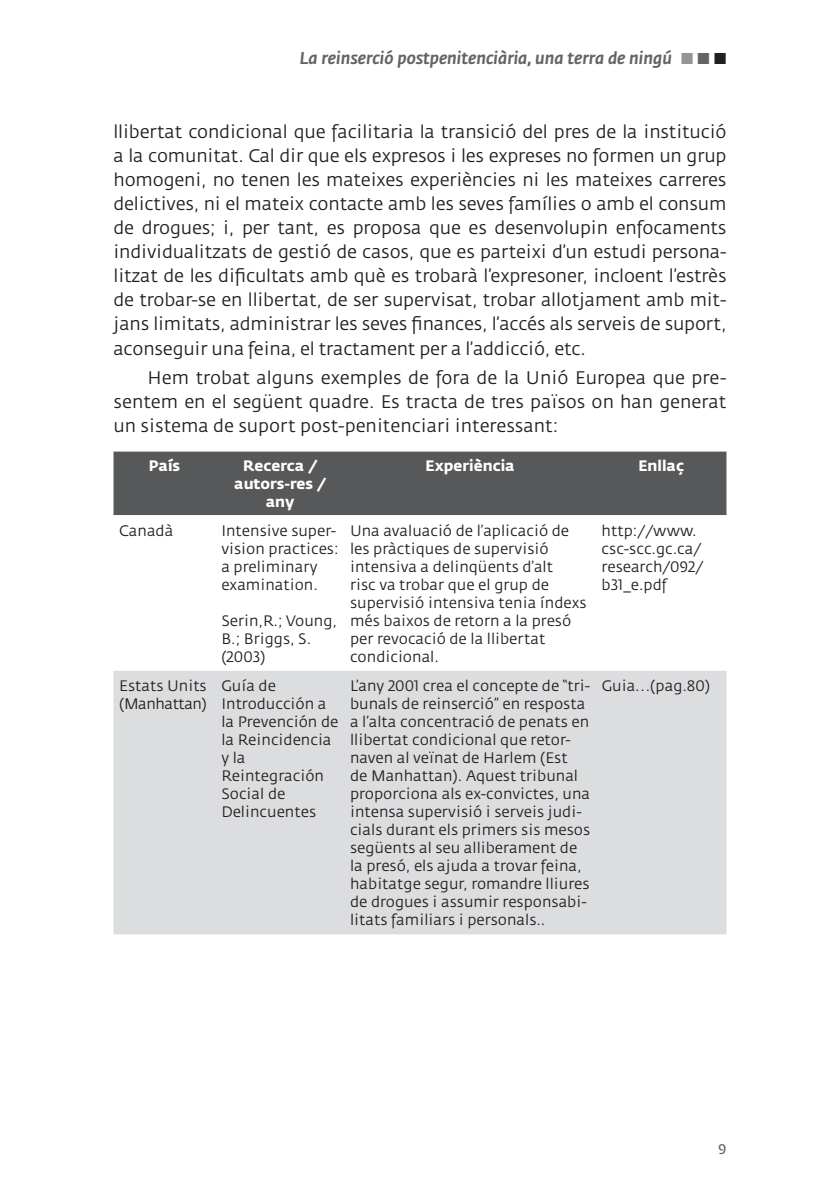
<style>
.page{position:relative;width:840px;height:1191px;background:#fff}
.page>*{position:absolute;margin:0;border:0;box-sizing:border-box;transform-origin:0 0}
.t1{font:18px/24px "Fedra Sans";letter-spacing:-.005em;color:#231f20;text-align:justify}
.t2{font:italic 500 17px "Fedra Sans";color:#636366}
.t3{font:15px/18px "Fedra Sans";color:#231f20}
.t4{font:700 15px/18px "Fedra Sans";color:#fff;text-align:center}
.t5{font:14px "Fedra Sans";color:#636366}
.s1{color:#939598}
.s2{color:#231f20}
</style>
<div class="page">
<div style="left:113px;top:451px;width:613px;height:64px;background:#57585a"></div>
<div style="left:113px;top:671px;width:613px;height:263px;background:#dcdddf"></div>
<p class="t2" style="left:300px;top:49px;width:428px">La reinserció postpenitenciària, una terra de ningú <span class="s1">■</span> ■ <span class="s2">■</span></p>
<p class="t1" style="left:113px;top:121px;width:614px">llibertat condicional que facilitaria la transició del pres de la institució a la comunitat. Cal dir que els expresos i les expreses no formen un grup homogeni, no tenen les mateixes experiències ni les mateixes carreres delictives, ni el mateix contacte amb les seves famílies o amb el consum de drogues; i, per tant, es proposa que es desenvolupin enfocaments individualitzats de gestió de casos, que es parteixi d’un estudi persona&shy;litzat de les dificultats amb què es trobarà l’expresoner, incloent l’estrès de trobar-se en llibertat, de ser supervisat, trobar allotjament amb mit&shy;jans limitats, administrar les seves finances, l’accés als serveis de suport, aconseguir una feina, el tractament per a l’addicció, etc.</p>
<p class="t1" style="left:113px;top:366px;width:614px;text-indent:34px">Hem trobat alguns exemples de fora de la Unió Europea que pre&shy;sentem en el següent quadre. Es tracta de tres països on han generat un sistema de suport post-penitenciari interessant:</p>
<p class="t4" style="left:149px;top:457px;width:33px">País</p>
<p class="t4" style="left:234px;top:457px;width:93px">Recerca / autors-res / any</p>
<p class="t4" style="left:425px;top:457px;width:91px">Experiència</p>
<p class="t4" style="left:638px;top:457px;width:47px">Enllaç</p>
<p class="t3" style="left:119px;top:522px;width:56px">Canadà</p>
<p class="t3" style="left:221px;top:522px;width:119px">Intensive super&shy;vision practices: a preliminary examination.</p>
<p class="t3" style="left:221px;top:612px;width:117px">Serin,R.; Voung,<br>B.; Briggs, S. (2003)</p>
<p class="t3" style="left:350px;top:522px;width:238px">Una avaluació de l’aplicació de les pràctiques de supervisió intensiva a delinqüents d’alt<br>risc va trobar que el grup de supervisió intensiva tenia índexs més baixos de retorn a la presó per revocació de la llibertat condicional.</p>
<p class="t3" style="left:601px;top:522px;width:103px">http://www. csc-scc.gc.ca/ research/092/ b31_e.pdf</p>
<p class="t3" style="left:119px;top:677px;width:89px">Estats Units (Manhattan)</p>
<p class="t3" style="left:221px;top:677px;width:118px">Guía de<br>Introducción a la Prevención de la Reincidencia y la<br>Reintegración<br>Social de<br>Delincuentes</p>
<p class="t3" style="left:350px;top:677px;width:241px">L’any 2001 crea el concepte de “tri&shy;bunals de reinserció” en resposta a l’alta concentració de penats en llibertat condicional que retor&shy;naven al veïnat de Harlem (Est<br>de Manhattan). Aquest tribunal proporciona als ex-convictes, una intensa supervisió i serveis judi&shy;cials durant els primers sis mesos següents al seu alliberament de la presó, els ajuda a trovar feina, habitatge segur, romandre lliures de drogues i assumir responsabi&shy;litats familiars i personals..</p>
<p class="t3" style="left:601px;top:677px;width:110px">Guia…(pag.80)</p>
<p class="t5" style="left:717px;top:1141px;width:10px">9</p>
</div>
